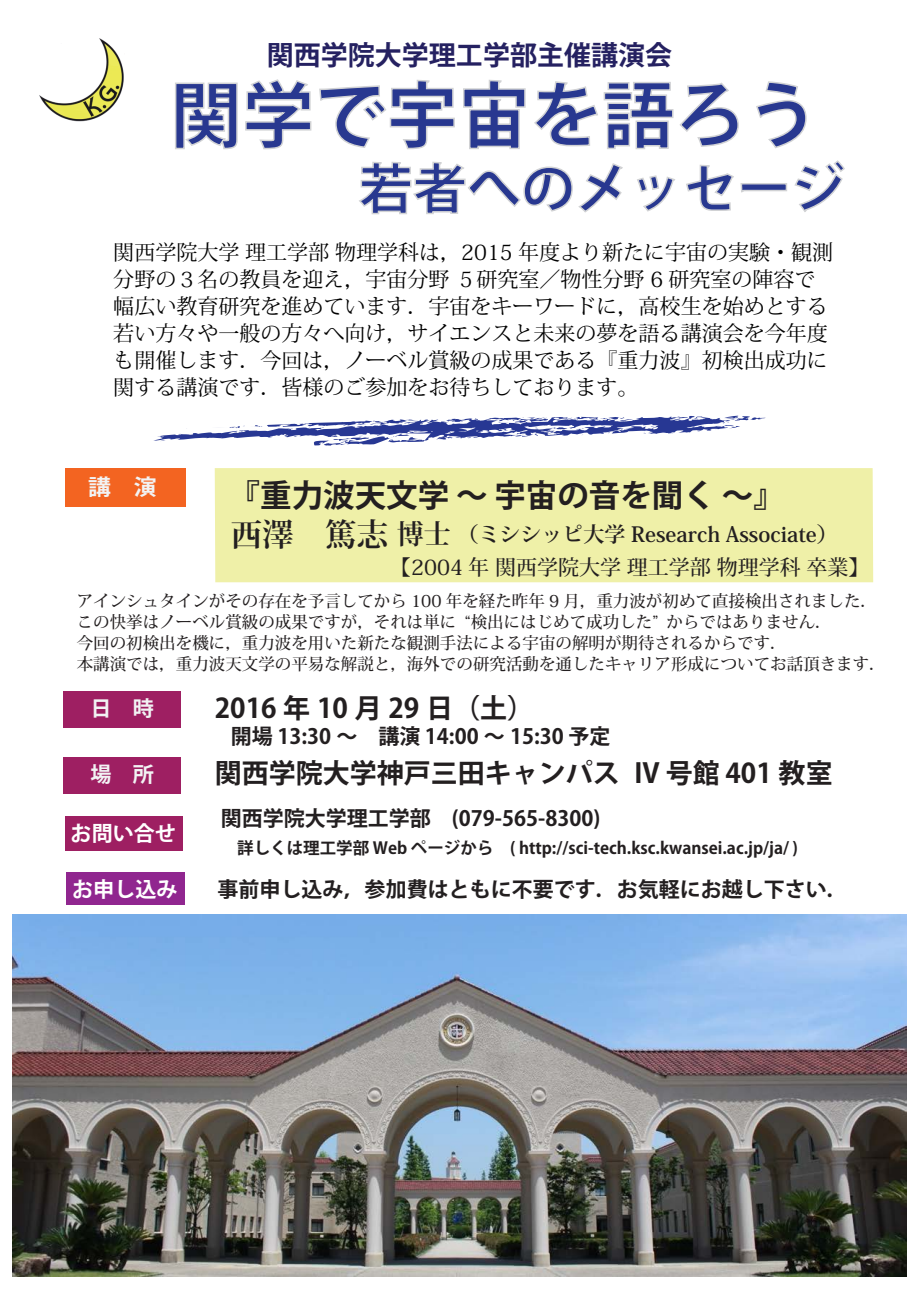
<style>
.page{position:relative;width:919px;height:1289px;background:#fff}
.page>*{position:absolute;margin:0;border:0;box-sizing:border-box;transform-origin:0 0}
.t1{font:700 72px "Koz Go Pro";color:#283890}
.t2{font:700 54px "Koz Go Pro";color:#283890}
.t3{font:700 31.5px "Koz Go Pro";color:#231f20}
.t4{font:700 27px "Koz Go Pro";color:#231f20}
.t5{font:700 27px "Koz Go Pro";color:#252161}
.t6{font:700 21.9px "Koz Go Pro";color:#f2f3f4;scale:1.04 1}
.t7{font:21px/27px "Koz Min Pro";color:#000}
.t8{font:700 21px "Koz Go Pro";color:#231f20}
.t9{font:700 21px/33px "Koz Min Pro";color:#231f20}
.t10{font:700 21px "Koz Go Pro";color:#fff}
.t11{font:700 21px "Koz Go Pro";color:#f2f3f4}
.t12{font:500 16.5px/21px "Koz Min Pro";color:#231f20}
.t13{font:700 16.5px "Koz Go Pro";color:#231f20}
.s1{font-size:31.5px}
.s2{font-size:27px}
.s3{font-weight:500}
</style>
<div class="page">
<img style="left:39px;top:38px;width:85px;height:84px">
<svg style="left:153px;top:416px;width:612px;height:30px"></svg>
<div style="left:63px;top:691px;width:117px;height:36px;background:#9e1f62"></div>
<div style="left:66px;top:872px;width:119px;height:32px;background:#90268f"></div>
<div style="left:66px;top:816px;width:117px;height:34px;background:#9e1f62"></div>
<div style="left:63px;top:756px;width:117px;height:37px;background:#9e1f62"></div>
<div style="left:66px;top:468px;width:120px;height:38px;background:#f36421"></div>
<div style="left:215px;top:468px;width:658px;height:114px;background:#eff0a8"></div>
<img style="left:13px;top:914px;width:893px;height:362px">
<svg style="left:175px;top:82px;width:63px;height:68px"></svg>
<svg style="left:245px;top:79px;width:67px;height:71px"></svg>
<svg style="left:319px;top:79px;width:136px;height:71px"></svg>
<svg style="left:463px;top:79px;width:63px;height:70px"></svg>
<svg style="left:534px;top:81px;width:205px;height:69px"></svg>
<svg style="left:756px;top:81px;width:51px;height:68px"></svg>
<svg style="left:359px;top:161px;width:264px;height:54px"></svg>
<svg style="left:637px;top:175px;width:38px;height:37px"></svg>
<svg style="left:686px;top:164px;width:101px;height:47px"></svg>
<svg style="left:794px;top:160px;width:51px;height:52px"></svg>
<p class="t5" style="left:267px;top:38px;width:407px">関西学院大学理工学部主催講演会</p>
<h1 class="t1" style="left:170px;top:69px;width:650px">関学で宇宙を語ろう</h1>
<h2 class="t2" style="left:359px;top:154px;width:487px">若者へのメッセージ</h2>
<p class="t7" style="left:113px;top:238px;width:721px">関西学院大学 理工学部 物理学科は，2015 年度より新たに宇宙の実験・観測分野の３名の教員を迎え，宇宙分野 ５研究室／物性分野 6 研究室の陣容で幅広い教育研究を進めています．宇宙をキーワードに，高校生を始めとする若い方々や一般の方々へ向け，サイエンスと未来の夢を語る講演会を今年度も開催します．今回は，ノーベル賞級の成果である『重力波』初検出成功に関する講演です．皆様のご参加をお待ちしております。</p>
<p class="t6" style="left:88px;top:472px;width:67px">講　演</p>
<h3 class="t3" style="left:228px;top:475px;width:557px">『重力波天文学 ～ 宇宙の音を聞く ～』</h3>
<p class="t9" style="left:390px;top:516px;width:481px;text-indent:-159px"><span class="s1">西澤　篤志</span> <span class="s2">博士</span> （ミシシッピ大学 Research Associate）<span class="s3">【2004 年 関西学院大学 理工学部 物理学科 卒業】</span></p>
<p class="t12" style="left:77px;top:589px;width:810px">アインシュタインがその存在を予言してから 100 年を経た昨年 9 月，重力波が初めて直接検出されました．この快挙はノーベル賞級の成果ですが，それは単に “検出にはじめて成功した” からではありません．<br>今回の初検出を機に，重力波を用いた新たな観測手法による宇宙の解明が期待されるからです．<br>本講演では，重力波天文学の平易な解説と，海外での研究活動を通したキャリア形成についてお話頂きます．</p>
<p class="t11" style="left:91px;top:695px;width:65px">日　時</p>
<p class="t4" style="left:215px;top:690px;width:321px">2016 年 10 月 29 日（土）</p>
<p class="t8" style="left:231px;top:722px;width:381px">開場 13:30 ～　講演 14:00 ～ 15:30 予定</p>
<p class="t11" style="left:91px;top:760px;width:65px">場　所</p>
<p class="t4" style="left:215px;top:756px;width:619px">関西学院大学神戸三田キャンパス IV 号館 401 教室</p>
<p class="t10" style="left:71px;top:819px;width:107px">お問い合せ</p>
<p class="t8" style="left:221px;top:805px;width:381px">関西学院大学理工学部　(079-565-8300)</p>
<p class="t13" style="left:221px;top:837px;width:578px">　詳しくは理工学部 Web ページから　( http://sci-tech.ksc.kwansei.ac.jp/ja/ )</p>
<p class="t10" style="left:72px;top:876px;width:107px">お申し込み</p>
<p class="t8" style="left:217px;top:875px;width:632px">事前申し込み，参加費はともに不要です．お気軽にお越し下さい．</p>
</div>
